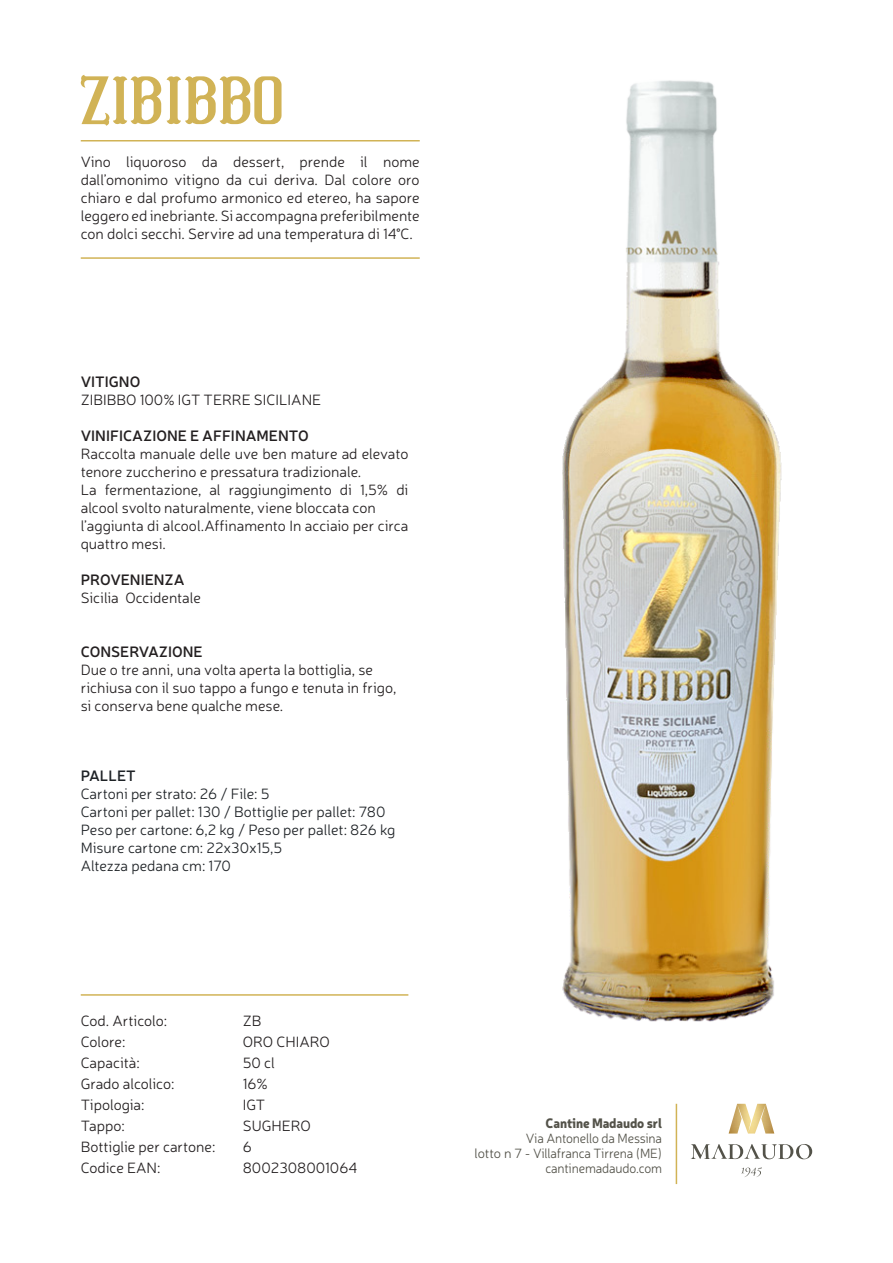
<style>
.page{position:relative;width:893px;height:1263px;background:#fff}
.page>*{position:absolute;margin:0;border:0;box-sizing:border-box;transform-origin:0 0}
.t1{font:300 15px/18px "Neris";color:#231f20}
.t2{font:300 15px "Neris";color:#1e2226}
.t3{font:600 15px "Neris";color:#231f20}
.t4{font:600 15px "Neris";color:#1e2226}
.t5{font:300 13.5px "Neris";letter-spacing:-.01em;color:#535249;scale:.95 1}
.t6{font:300 13.5px "Neris";letter-spacing:-.01em;color:#535249}
.t7{font:900 13.5px "Neris";letter-spacing:-.01em;color:#535249;scale:.95 1}
</style>
<div class="page">
<img style="left:729px;top:1104px;width:45px;height:29px">
<svg style="left:691px;top:1144px;width:121px;height:15px"></svg>
<svg style="left:741px;top:1167px;width:21px;height:10px"></svg>
<svg style="left:80px;top:75px;width:202px;height:51px"></svg>
<img style="left:562px;top:80px;width:220px;height:942px">
<hr style="left:676px;top:1104px;width:1px;height:80px;background:#d1b356">
<hr style="left:81px;top:994px;width:327px;height:2px;background:#d1b356">
<hr style="left:81px;top:257px;width:339px;height:2px;background:#d1b356">
<hr style="left:81px;top:140px;width:339px;height:1px;background:#d1b356">
<p class="t1" style="left:81px;top:152px;width:340px;text-align:justify">Vino liquoroso da dessert, prende il nome dall’omonimo vitigno da cui deriva. Dal colore oro chiaro e dal profumo armonico ed etereo, ha sapore leggero ed inebriante. Si accompagna preferibilmente con dolci secchi. Servire ad una temperatura di 14°C.</p>
<p class="t3" style="left:81px;top:372px;width:61px">VITIGNO</p>
<p class="t1" style="left:81px;top:390px;width:242px">ZIBIBBO 100% IGT TERRE SICILIANE</p>
<p class="t3" style="left:81px;top:426px;width:229px">VINIFICAZIONE E AFFINAMENTO</p>
<p class="t1" style="left:81px;top:444px;width:329px">Raccolta manuale delle uve ben mature ad elevato tenore zuccherino e pressatura tradizionale.</p>
<p class="t1" style="left:81px;top:480px;width:329px">La fermentazione, al raggiungimento di 1,5% di alcool svolto naturalmente, viene bloccata con</p>
<p class="t1" style="left:81px;top:516px;width:329px">l’aggiunta di alcool.Affinamento In acciaio per circa quattro mesi.</p>
<p class="t3" style="left:81px;top:570px;width:105px">PROVENIENZA</p>
<p class="t1" style="left:81px;top:588px;width:122px">Sicilia Occidentale</p>
<p class="t3" style="left:81px;top:642px;width:123px">CONSERVAZIONE</p>
<p class="t1" style="left:81px;top:660px;width:294px">Due o tre anni, una volta aperta la bottiglia, se</p>
<p class="t1" style="left:81px;top:678px;width:317px">richiusa con il suo tappo a fungo e tenuta in frigo,</p>
<p class="t1" style="left:81px;top:696px;width:204px">si conserva bene qualche mese.</p>
<p class="t4" style="left:81px;top:765px;width:56px">PALLET</p>
<p class="t2" style="left:81px;top:784px;width:190px">Cartoni per strato: 26 / File: 5</p>
<p class="t2" style="left:81px;top:802px;width:306px">Cartoni per pallet: 130 / Bottiglie per pallet: 780</p>
<p class="t2" style="left:81px;top:820px;width:316px">Peso per cartone: 6,2 kg / Peso per pallet: 826 kg</p>
<p class="t2" style="left:81px;top:838px;width:203px">Misure cartone cm: 22x30x15,5</p>
<p class="t2" style="left:81px;top:856px;width:152px">Altezza pedana cm: 170</p>
<p class="t1" style="left:81px;top:1011px;width:88px">Cod. Articolo:</p>
<p class="t1" style="left:243px;top:1011px;width:20px">ZB</p>
<p class="t1" style="left:81px;top:1032px;width:46px">Colore:</p>
<p class="t1" style="left:243px;top:1032px;width:89px">ORO CHIARO</p>
<p class="t1" style="left:81px;top:1053px;width:61px">Capacità:</p>
<p class="t1" style="left:243px;top:1053px;width:34px">50 cl</p>
<p class="t1" style="left:81px;top:1074px;width:95px">Grado alcolico:</p>
<p class="t1" style="left:243px;top:1074px;width:27px">16%</p>
<p class="t1" style="left:81px;top:1095px;width:65px">Tipologia:</p>
<p class="t1" style="left:243px;top:1095px;width:24px">IGT</p>
<p class="t1" style="left:81px;top:1116px;width:45px">Tappo:</p>
<p class="t1" style="left:243px;top:1116px;width:70px">SUGHERO</p>
<p class="t1" style="left:81px;top:1137px;width:136px">Bottiglie per cartone:</p>
<p class="t1" style="left:243px;top:1137px;width:11px">6</p>
<p class="t1" style="left:81px;top:1158px;width:81px">Codice EAN:</p>
<p class="t1" style="left:243px;top:1158px;width:116px">8002308001064</p>
<p class="t7" style="left:546px;top:1113px;width:124px">Cantine Madaudo srl</p>
<p class="t5" style="left:526px;top:1129px;width:145px">Via Antonello da Messina</p>
<p class="t6" style="left:474px;top:1144px;width:189px">lotto n 7 - Villafranca Tirrena (ME)</p>
<p class="t5" style="left:545px;top:1159px;width:124px">cantinemadaudo.com</p>
</div>
